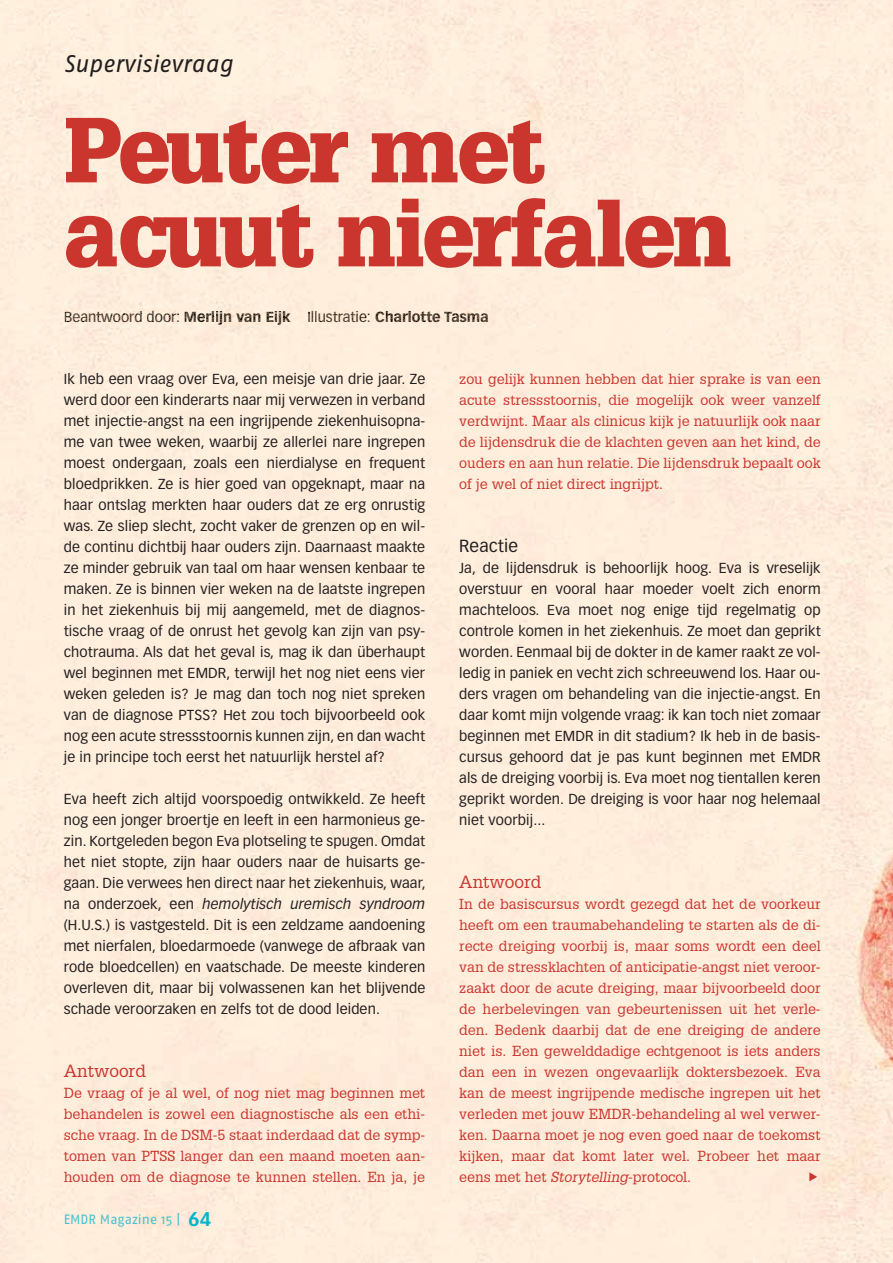
<style>
.page{position:relative;width:893px;height:1263px;background:#ffeedc}
.page>*{position:absolute;margin:0;border:0;box-sizing:border-box;transform-origin:0 0}
.t1{font:900 90px/84px "Glypha";letter-spacing:-.02em;color:#ca352e}
.t2{font:italic 24px "Fago No";color:#231f20}
.t3{font:17.25px "Glypha";color:#ca352e}
.t4{font:17.25px "Vectora LH";letter-spacing:.01em;color:#231f20}
.t5{font:14.25px/21px "Vectora LH";letter-spacing:.01em;color:#231f20;text-align:justify}
.t6{font:14.25px/21px "Glypha";color:#ca352e;text-align:justify}
.t7{font:14.25px "Vectora LH";color:#21160c}
.t8{font:13.5px "Fago No";color:#46c3d3}
.s1{color:#211207}
.s2{color:#211910}
.s3{color:#20160d}
.s4{font-weight:700;color:#20160c}
.s5{font-weight:700;color:#21160d}
.s6{font-weight:700;color:#21150a}
.s7{font-weight:700;color:#211810}
.s8{font-weight:700;color:#211206}
.s9{font-weight:700;color:#211207}
.s10{font-weight:700;color:#21180f}
.s11{font-weight:700}
.s12{color:#21180f}
.s13{color:#21150a}
.s14{color:#21140a}
.s15{color:#21160d}
.s16{font-weight:700;color:#211307}
.s17{font-weight:700;color:#21140a}
.s18{font-weight:700;color:#211104}
.s19{font-style:italic}
.s20{font-family:"Vectora LH";font-weight:700;font-size:19.5px;color:#00b5cc}
</style>
<div class="page">
<img style="left:65px;top:311px;width:115px;height:11px">
<img style="left:185px;top:311px;width:118px;height:14px">
<div style="left:308px;top:311px;width:180px;height:11px;background:#ffecd9"></div>
<svg style="left:810px;top:1172px;width:7px;height:9px"></svg>
<h2 class="t2" style="left:64px;top:53px;width:171px">Supervisievraag</h2>
<h1 class="t1" style="left:64px;top:114px;width:670px">Peuter met acuut nierfalen</h1>
<p class="t7" style="left:64px;top:311px;width:426px">Bean<span class="s1">tw</span><span class="s2">oord</span> <span class="s1">d</span><span class="s2">oo</span><span class="s3">r:</span> <span class="s4">Me</span><span class="s5">rl</span><span class="s6">ij</span><span class="s7">n</span> <span class="s8">va</span><span class="s9">n</span> <span class="s10">Ei</span><span class="s11">jk</span> <span class="s12">Illu</span>st<span class="s13">ra</span><span class="s14">ti</span><span class="s15">e:</span> <span class="s6">C</span><span class="s11">ha</span><span class="s6">rl</span><span class="s16">ot</span><span class="s11">te</span> <span class="s6">T</span><span class="s17">as</span><span class="s18">ma</span></p>
<p class="t5" style="left:64px;top:369px;width:363px">Ik heb een vraag over Eva, een meisje van drie jaar. Ze werd door een kinderarts naar mij verwezen in verband met injectie-angst na een ingrijpende ziekenhuisopna&shy;me van twee weken, waarbij ze allerlei nare ingrepen moest ondergaan, zoals een nierdialyse en frequent bloedprikken. Ze is hier goed van opgeknapt, maar na haar ontslag merkten haar ouders dat ze erg onrustig was. Ze sliep slecht, zocht vaker de grenzen op en wil&shy;de continu dichtbij haar ouders zijn. Daarnaast maakte ze minder gebruik van taal om haar wensen kenbaar te maken. Ze is binnen vier weken na de laatste ingrepen in het ziekenhuis bij mij aangemeld, met de diagnos&shy;tische vraag of de onrust het gevolg kan zijn van psy&shy;chotrauma. Als dat het geval is, mag ik dan überhaupt wel beginnen met EMDR, terwijl het nog niet eens vier weken geleden is? Je mag dan toch nog niet spreken van de diagnose PTSS? Het zou toch bijvoorbeeld ook nog een acute stressstoornis kunnen zijn, en dan wacht je in principe toch eerst het natuurlijk herstel af?</p>
<p class="t5" style="left:64px;top:789px;width:363px">Eva heeft zich altijd voorspoedig ontwikkeld. Ze heeft nog een jonger broertje en leeft in een harmonieus ge&shy;zin. Kortgeleden begon Eva plotseling te spugen. Omdat het niet stopte, zijn haar ouders naar de huisarts ge&shy;gaan. Die verwees hen direct naar het ziekenhuis, waar, na onderzoek, een <span class="s19">hemolytisch uremisch syndroom </span>(H.U.S.) is vastgesteld. Dit is een zeldzame aandoening met nierfalen, bloedarmoede (vanwege de afbraak van rode bloedcellen) en vaatschade. De meeste kinderen overleven dit, maar bij volwassenen kan het blijvende schade veroorzaken en zelfs tot de dood leiden.</p>
<p class="t3" style="left:64px;top:1064px;width:84px">Antwoord</p>
<p class="t6" style="left:64px;top:1083px;width:363px">De vraag of je al wel, of nog niet mag beginnen met behandelen is zowel een diagnostische als een ethi&shy;sche vraag. In de DSM-5 staat inderdaad dat de symp&shy;tomen van PTSS langer dan een maand moeten aan&shy;houden om de diagnose te kunnen stellen. En ja, je</p>
<p class="t8" style="left:64px;top:1213px;width:149px">EMDR Magazine 15 | <span class="s20">64</span></p>
<p class="t6" style="left:459px;top:369px;width:363px">zou gelijk kunnen hebben dat hier sprake is van een acute stressstoornis, die mogelijk ook weer vanzelf verdwijnt. Maar als clinicus kijk je natuurlijk ook naar de lijdensdruk die de klachten geven aan het kind, de ouders en aan hun relatie. Die lijdensdruk bepaalt ook of je wel of niet direct ingrijpt.</p>
<p class="t4" style="left:459px;top:538px;width:60px">Reactie</p>
<p class="t5" style="left:459px;top:558px;width:363px">Ja, de lijdensdruk is behoorlijk hoog. Eva is vreselijk overstuur en vooral haar moeder voelt zich enorm machteloos. Eva moet nog enige tijd regelmatig op controle komen in het ziekenhuis. Ze moet dan geprikt worden. Eenmaal bij de dokter in de kamer raakt ze vol&shy;ledig in paniek en vecht zich schreeuwend los. Haar ou&shy;ders vragen om behandeling van die injectie-angst. En daar komt mijn volgende vraag: ik kan toch niet zomaar beginnen met EMDR in dit stadium? Ik heb in de basis&shy;cursus gehoord dat je pas kunt beginnen met EMDR als de dreiging voorbij is. Eva moet nog tientallen keren geprikt worden. De dreiging is voor haar nog helemaal niet voorbij...</p>
<p class="t3" style="left:459px;top:875px;width:84px">Antwoord</p>
<p class="t6" style="left:459px;top:894px;width:363px">In de basiscursus wordt gezegd dat het de voorkeur heeft om een traumabehandeling te starten als de di&shy;recte dreiging voorbij is, maar soms wordt een deel van de stressklachten of anticipatie-angst niet veroor&shy;zaakt door de acute dreiging, maar bijvoorbeeld door de herbelevingen van gebeurtenissen uit het verle&shy;den. Bedenk daarbij dat de ene dreiging de andere niet is. Een gewelddadige echtgenoot is iets anders dan een in wezen ongevaarlijk doktersbezoek. Eva kan de meest ingrijpende medische ingrepen uit het verleden met jouw EMDR-behandeling al wel verwer&shy;ken. Daarna moet je nog even goed naar de toekomst kijken, maar dat komt later wel. Probeer het maar eens met het <span class="s19">Storytelling</span>-protocol.</p>
</div>
